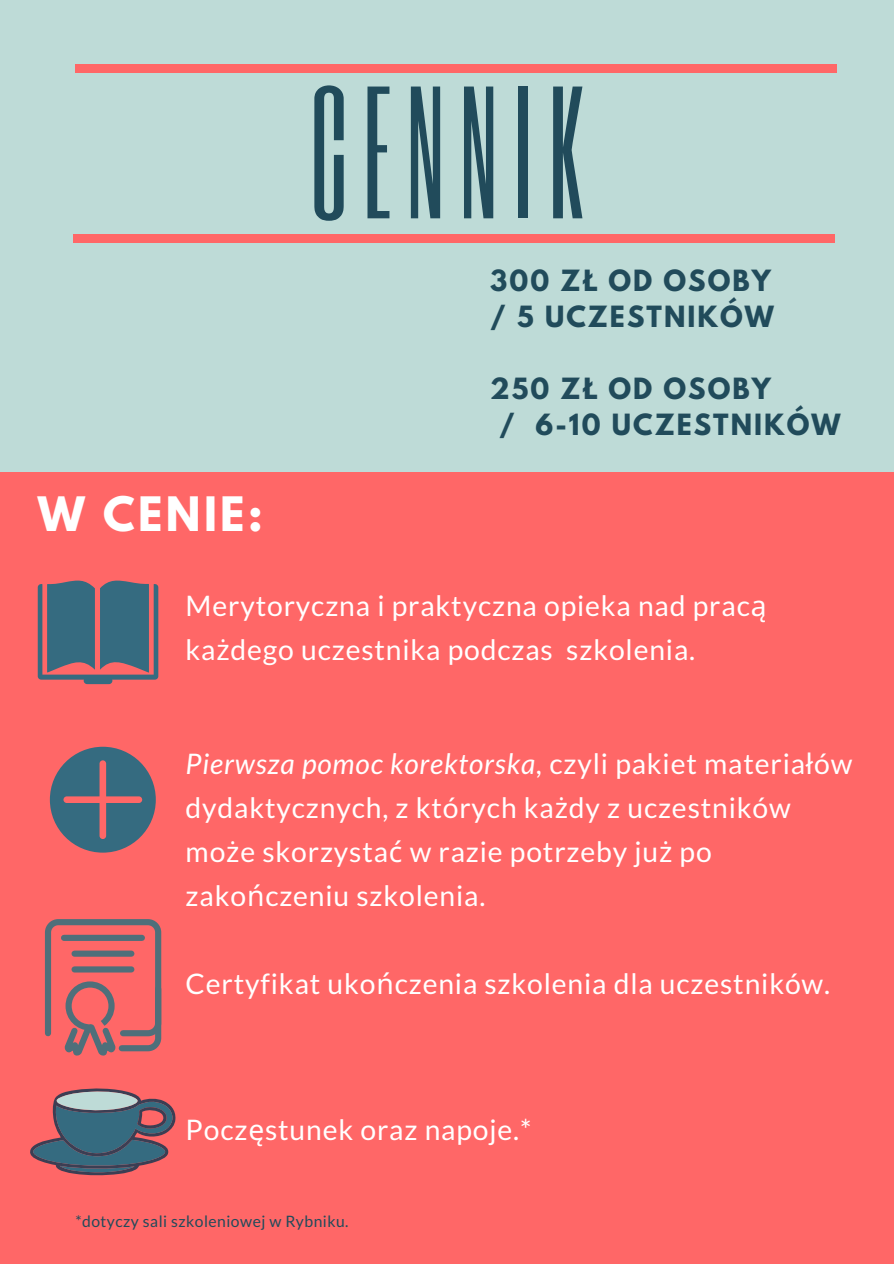
<style>
.page{position:relative;width:894px;height:1264px;background:#fff}
.page>*{position:absolute;margin:0;border:0;box-sizing:border-box;transform-origin:0 0}
.t1{font:156.15px "Six Caps";letter-spacing:.09em;color:#214b5b}
.t2{font:700 42px "League Spartan";letter-spacing:.08em;color:#fff}
.t3{font:28.2px/44px "Lato";letter-spacing:.03em;color:#fff}
.t4{font:700 25.95px/36px "League Spartan";letter-spacing:.08em;color:#214b5b}
.t5{font:15.75px "Lato";letter-spacing:.03em;color:#214b5b}
.s1{font-family:"Noto Sans"}
.s2{font-style:italic}
</style>
<div class="page">
<div style="left:0;top:0;width:893px;height:1263px;background:#bedbd7"></div>
<div style="left:75px;top:65px;width:761px;height:7px;background:#ff6767"></div>
<div style="left:0;top:472px;width:893px;height:791px;background:#ff6767"></div>
<div style="left:73px;top:234px;width:762px;height:8px;background:#ff6767"></div>
<svg style="left:50px;top:746px;width:106px;height:106px"></svg>
<svg style="left:44px;top:919px;width:118px;height:137px"></svg>
<div style="left:64px;top:934px;width:78px;height:6px;background:#4f6f7a"></div>
<div style="left:74px;top:950px;width:57px;height:6px;background:#4f6f7a"></div>
<div style="left:74px;top:966px;width:57px;height:6px;background:#4f6f7a"></div>
<svg style="left:30px;top:1088px;width:145px;height:87px"></svg>
<svg style="left:38px;top:580px;width:120px;height:104px"></svg>
<h1 class="t1" style="left:309px;top:46px;width:277px">CENNIK</h1>
<p class="t4" style="left:490px;top:266px;width:285px">300 ZŁ OD OSOBY / 5 UCZESTNIKÓW</p>
<h2 class="t2" style="left:38px;top:493px;width:226px">W CENIE:</h2>
<p class="t4" style="left:499px;top:374px;width:343px;text-indent:-9px">250 ZŁ OD OSOBY<br>/ 6-10 UCZESTNIKÓW</p>
<p class="t3" style="left:186px;top:583px;width:582px">Merytoryczna i praktyczna opieka nad prac<span class="s1">ą </span>ka<span class="s1">ż</span>dego uczestnika podczas szkolenia.</p>
<p class="t3" style="left:186px;top:741px;width:668px"><span class="s2">Pierwsza pomoc korektorska,</span> czyli pakiet materia<span class="s1">ł</span>ów dydaktycznych, z których ka<span class="s1">ż</span>dy z uczestników mo<span class="s1">ż</span>e skorzysta<span class="s1">ć</span> w razie potrzeby ju<span class="s1">ż</span> po zako<span class="s1">ń</span>czeniu szkolenia.</p>
<p class="t3" style="left:186px;top:961px;width:645px">Certyfikat uko<span class="s1">ń</span>czenia szkolenia dla uczestników.</p>
<p class="t3" style="left:186px;top:1107px;width:347px">Pocz<span class="s1">ę</span>stunek oraz napoje.*</p>
<p class="t5" style="left:75px;top:1211px;width:275px">*dotyczy sali szkoleniowej w Rybniku.</p>
</div>
